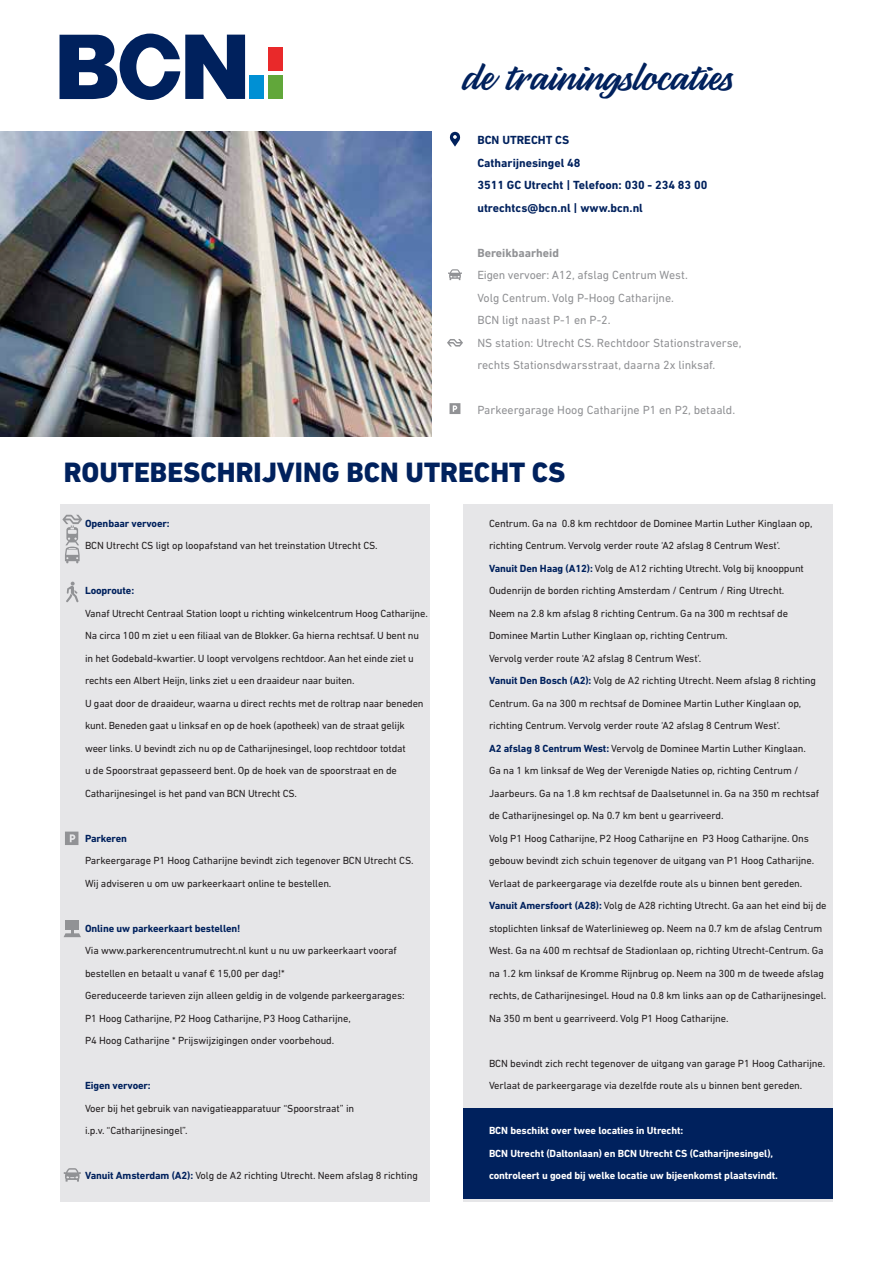
<style>
.page{position:relative;width:893px;height:1263px;background:#fff}
.page>*{position:absolute;margin:0;border:0;box-sizing:border-box;transform-origin:0 0}
.t1{font:45px "Parsley Script";color:#00215d}
.t2{font:800 28.5px "DIN Next LT Pro";color:#00215d}
.t3{font:12px/22.5px "DIN Next LT Pro";color:#919295}
.t4{font:700 12px/22.5px "DIN Next LT Pro";color:#00215d}
.t5{font:700 12px "DIN Next LT Pro";color:#919295}
.t6{font:10.5px/22.5px "DIN Next LT Pro";letter-spacing:-.01em;color:#231f20}
.t7{font:700 10.5px/22.5px "DIN Next LT Pro";letter-spacing:-.01em;color:#fff}
.t8{font:700 10.5px "DIN Next LT Pro";letter-spacing:-.01em;color:#00215d}
.s1{font-weight:700;color:#00215d}
</style>
<div class="page">
<div style="left:60px;top:504px;width:369px;height:698px;background:#e6e6e8"></div>
<div style="left:463px;top:504px;width:370px;height:698px;background:#e6e6e8"></div>
<div style="left:268px;top:47px;width:15px;height:24px;background:#e9292a"></div>
<div style="left:268px;top:75px;width:15px;height:24px;background:#61a73a"></div>
<div style="left:249px;top:75px;width:15px;height:24px;background:#0090d4"></div>
<svg style="left:60px;top:34px;width:185px;height:66px"></svg>
<svg style="left:449px;top:132px;width:12px;height:15px"></svg>
<svg style="left:448px;top:269px;width:14px;height:11px"></svg>
<svg style="left:450px;top:403px;width:10px;height:11px"></svg>
<svg style="left:447px;top:339px;width:16px;height:8px"></svg>
<img style="left:0;top:132px;width:432px;height:304px">
<svg style="left:65px;top:831px;width:13px;height:14px"></svg>
<svg style="left:64px;top:1168px;width:17px;height:13px"></svg>
<svg style="left:66px;top:582px;width:12px;height:20px"></svg>
<svg style="left:62px;top:515px;width:20px;height:48px"></svg>
<div style="left:65px;top:920px;width:14px;height:10px;background:#919295"></div>
<svg style="left:64px;top:930px;width:17px;height:7px"></svg>
<div style="left:463px;top:1108px;width:370px;height:90px;background:#00215d"></div>
<h1 class="t1" style="left:461px;top:54px;width:272px">de trainingslocaties</h1>
<p class="t4" style="left:477px;top:129px;width:231px">BCN UTRECHT CS<br>Catharijnesingel 48<br>3511 GC Utrecht | Telefoon: 030 - 234 83 00 utrechtcs@bcn.nl | www.bcn.nl</p>
<p class="t5" style="left:477px;top:245px;width:83px">Bereikbaarheid</p>
<p class="t3" style="left:477px;top:264px;width:266px">Eigen vervoer: A12, afslag Centrum West.<br>Volg Centrum. Volg P-Hoog Catharijne.<br>BCN ligt naast P-1 en P-2.<br>NS station: Utrecht CS. Rechtdoor Stationstraverse, rechts Stationsdwarsstraat, daarna 2x linksaf.</p>
<p class="t3" style="left:477px;top:399px;width:259px">Parkeergarage Hoog Catharijne P1 en P2, betaald.</p>
<h2 class="t2" style="left:64px;top:455px;width:503px">ROUTEBESCHRIJVING BCN UTRECHT CS</h2>
<p class="t8" style="left:85px;top:517px;width:86px">Openbaar vervoer:</p>
<p class="t6" style="left:85px;top:534px;width:294px">BCN Utrecht CS ligt op loopafstand van het treinstation Utrecht CS.</p>
<p class="t8" style="left:85px;top:584px;width:51px">Looproute:</p>
<p class="t6" style="left:85px;top:602px;width:344px">Vanaf Utrecht Centraal Station loopt u richting winkelcentrum Hoog Catharijne.<br>Na circa 100 m ziet u een filiaal van de Blokker. Ga hierna rechtsaf. U bent nu in het Godebald-kwartier. U loopt vervolgens rechtdoor. Aan het einde ziet u rechts een Albert Heijn, links ziet u een draaideur naar buiten.<br>U gaat door de draaideur, waarna u direct rechts met de roltrap naar beneden kunt. Beneden gaat u linksaf en op de hoek (apotheek) van de straat gelijk weer links. U bevindt zich nu op de Catharijnesingel, loop rechtdoor totdat<br>u de Spoorstraat gepasseerd bent. Op de hoek van de spoorstraat en de Catharijnesingel is het pand van BCN Utrecht CS.</p>
<p class="t8" style="left:85px;top:832px;width:43px">Parkeren</p>
<p class="t6" style="left:85px;top:849px;width:330px">Parkeergarage P1 Hoog Catharijne bevindt zich tegenover BCN Utrecht CS.<br>Wij adviseren u om uw parkeerkaart online te bestellen.</p>
<p class="t8" style="left:85px;top:922px;width:157px">Online uw parkeerkaart bestellen!</p>
<p class="t6" style="left:85px;top:939px;width:321px">Via www.parkerencentrumutrecht.nl kunt u nu uw parkeerkaart vooraf bestellen en betaalt u vanaf € 15,00 per dag!*<br>Gereduceerde tarieven zijn alleen geldig in de volgende parkeergarages:<br>P1 Hoog Catharijne, P2 Hoog Catharijne, P3 Hoog Catharijne,<br>P4 Hoog Catharijne * Prijswijzigingen onder voorbehoud.</p>
<p class="t8" style="left:85px;top:1079px;width:67px">Eigen vervoer:</p>
<p class="t6" style="left:85px;top:1097px;width:271px">Voer bij het gebruik van navigatieapparatuur “Spoorstraat” in i.p.v. “Catharijnesingel”.</p>
<p class="t6" style="left:85px;top:1164px;width:334px"><span class="s1">Vanuit Amsterdam (A2):</span> Volg de A2 richting Utrecht. Neem afslag 8 richting</p>
<p class="t6" style="left:489px;top:512px;width:339px">Centrum. Ga na 0.8 km rechtdoor de Dominee Martin Luther Kinglaan op, richting Centrum. Vervolg verder route ‘A2 afslag 8 Centrum West’.<br><span class="s1">Vanuit Den Haag (A12):</span> Volg de A12 richting Utrecht. Volg bij knooppunt Oudenrijn de borden richting Amsterdam / Centrum / Ring Utrecht.<br>Neem na 2.8 km afslag 8 richting Centrum. Ga na 300 m rechtsaf de Dominee Martin Luther Kinglaan op, richting Centrum.<br>Vervolg verder route ‘A2 afslag 8 Centrum West’.<br><span class="s1">Vanuit Den Bosch (A2):</span> Volg de A2 richting Utrecht. Neem afslag 8 richting Centrum. Ga na 300 m rechtsaf de Dominee Martin Luther Kinglaan op, richting Centrum. Vervolg verder route ‘A2 afslag 8 Centrum West’.<br><span class="s1">A2 afslag 8 Centrum West:</span> Vervolg de Dominee Martin Luther Kinglaan.<br>Ga na 1 km linksaf de Weg der Verenigde Naties op, richting Centrum / Jaarbeurs. Ga na 1.8 km rechtsaf de Daalsetunnel in. Ga na 350 m rechtsaf de Catharijnesingel op. Na 0.7 km bent u gearriveerd.<br>Volg P1 Hoog Catharijne, P2 Hoog Catharijne en P3 Hoog Catharijne. Ons gebouw bevindt zich schuin tegenover de uitgang van P1 Hoog Catharijne.<br>Verlaat de parkeergarage via dezelfde route als u binnen bent gereden.<br><span class="s1">Vanuit Amersfoort (A28):</span> Volg de A28 richting Utrecht. Ga aan het eind bij de stoplichten linksaf de Waterlinieweg op. Neem na 0.7 km de afslag Centrum West. Ga na 400 m rechtsaf de Stadionlaan op, richting Utrecht-Centrum. Ga na 1.2 km linksaf de Kromme Rijnbrug op. Neem na 300 m de tweede afslag rechts, de Catharijnesingel. Houd na 0.8 km links aan op de Catharijnesingel.<br>Na 350 m bent u gearriveerd. Volg P1 Hoog Catharijne.</p>
<p class="t6" style="left:489px;top:1052px;width:338px">BCN bevindt zich recht tegenover de uitgang van garage P1 Hoog Catharijne.<br>Verlaat de parkeergarage via dezelfde route als u binnen bent gereden.</p>
<p class="t7" style="left:489px;top:1119px;width:290px">BCN beschikt over twee locaties in Utrecht:<br>BCN Utrecht (Daltonlaan) en BCN Utrecht CS (Catharijnesingel), controleert u goed bij welke locatie uw bijeenkomst plaatsvindt.</p>
</div>
